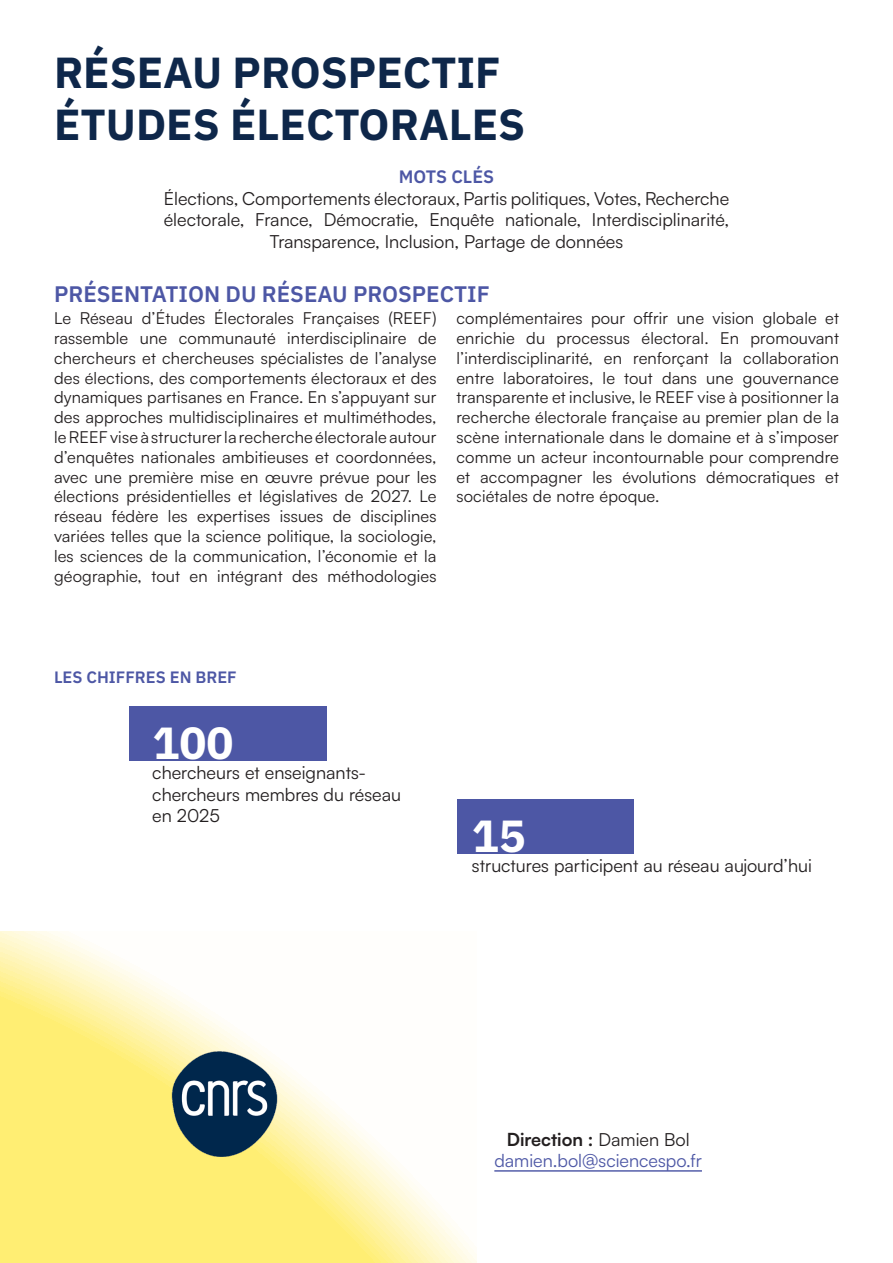
<style>
.page{position:relative;width:893px;height:1263px;background:#fff}
.page>*{position:absolute;margin:0;border:0;box-sizing:border-box;transform-origin:0 0}
.t1{font:700 45px "IBM Plex Sans";color:#fff}
.t2{font:700 43.5px "IBM Plex Sans";color:#0e274a}
.t3{font:600 22.5px "IBM Plex Sans";color:#4d57a5}
.t4{font:18px/21.6px "Satoshi";color:#231f20}
.t5{font:18px "Satoshi";color:#4d57a5}
.t6{font:700 18px "Satoshi";color:#231f20}
.t7{font:600 18px "IBM Plex Sans";color:#4d57a5}
.t8{font:16.5px/19.8px "Satoshi";letter-spacing:.01em;color:#231f20;text-align:justify}
.t9{font:600 16.5px "IBM Plex Sans";color:#4d57a5}
.s1{font-weight:400}
</style>
<div class="page">
<svg style="left:0;top:931px;width:476px;height:332px"></svg>
<img style="left:171px;top:1051px;width:108px;height:106px">
<div style="left:129px;top:706px;width:197px;height:55px;background:#4d57a5"></div>
<div style="left:457px;top:799px;width:177px;height:55px;background:#4d57a5"></div>
<hr style="left:494px;top:1170px;width:208px;height:1px;background:#4d57a5">
<p class="t2" style="left:54px;top:38px;width:448px">RÉSEAU PROSPECTIF</p>
<p class="t2" style="left:54px;top:90px;width:473px">ÉTUDES ÉLECTORALES</p>
<p class="t7" style="left:399px;top:163px;width:97px">MOTS CLÉS</p>
<p class="t4" style="left:164px;top:187px;width:567px;text-align:center">Élections, Comportements électoraux, Partis politiques, Votes, Recherche électorale, France, Démocratie, Enquête nationale, Interdisciplinarité,<br>Transparence, Inclusion, Partage de données</p>
<p class="t3" style="left:54px;top:276px;width:437px">PRÉSENTATION DU RÉSEAU PROSPECTIF</p>
<p class="t8" style="left:54px;top:308px;width:384px">Le Réseau d’Études Électorales Françaises (REEF) rassemble une communauté interdisciplinaire de chercheurs et chercheuses spécialistes de l’analyse des élections, des comportements électoraux et des dynamiques partisanes en France. En s’appuyant sur des approches multidisciplinaires et multiméthodes, le REEF vise à structurer la recherche électorale autour d’enquêtes nationales ambitieuses et coordonnées, avec une première mise en œuvre prévue pour les élections présidentielles et législatives de 2027. Le réseau fédère les expertises issues de disciplines variées telles que la science politique, la sociologie, les sciences de la communication, l’économie et la géographie, tout en intégrant des méthodologies</p>
<p class="t8" style="left:456px;top:308px;width:384px">complémentaires pour offrir une vision globale et enrichie du processus électoral. En promouvant l’interdisciplinarité, en renforçant la collaboration entre laboratoires, le tout dans une gouvernance transparente et inclusive, le REEF vise à positionner la recherche électorale française au premier plan de la scène internationale dans le domaine et à s’imposer comme un acteur incontournable pour comprendre et accompagner les évolutions démocratiques et sociétales de notre époque.</p>
<p class="t9" style="left:54px;top:664px;width:184px">LES CHIFFRES EN BREF</p>
<p class="t1" style="left:152px;top:707px;width:83px">100</p>
<p class="t4" style="left:152px;top:761px;width:250px">chercheurs et enseignants&shy;chercheurs membres du réseau en 2025</p>
<p class="t1" style="left:472px;top:800px;width:55px">15</p>
<p class="t4" style="left:472px;top:854px;width:341px">structures participent au réseau aujourd’hui</p>
<p class="t6" style="left:507px;top:1126px;width:184px">Direction : <span class="s1">Damien Bol</span></p>
<p class="t5" style="left:494px;top:1149px;width:209px">damien.bol@sciencespo.fr</p>
</div>
